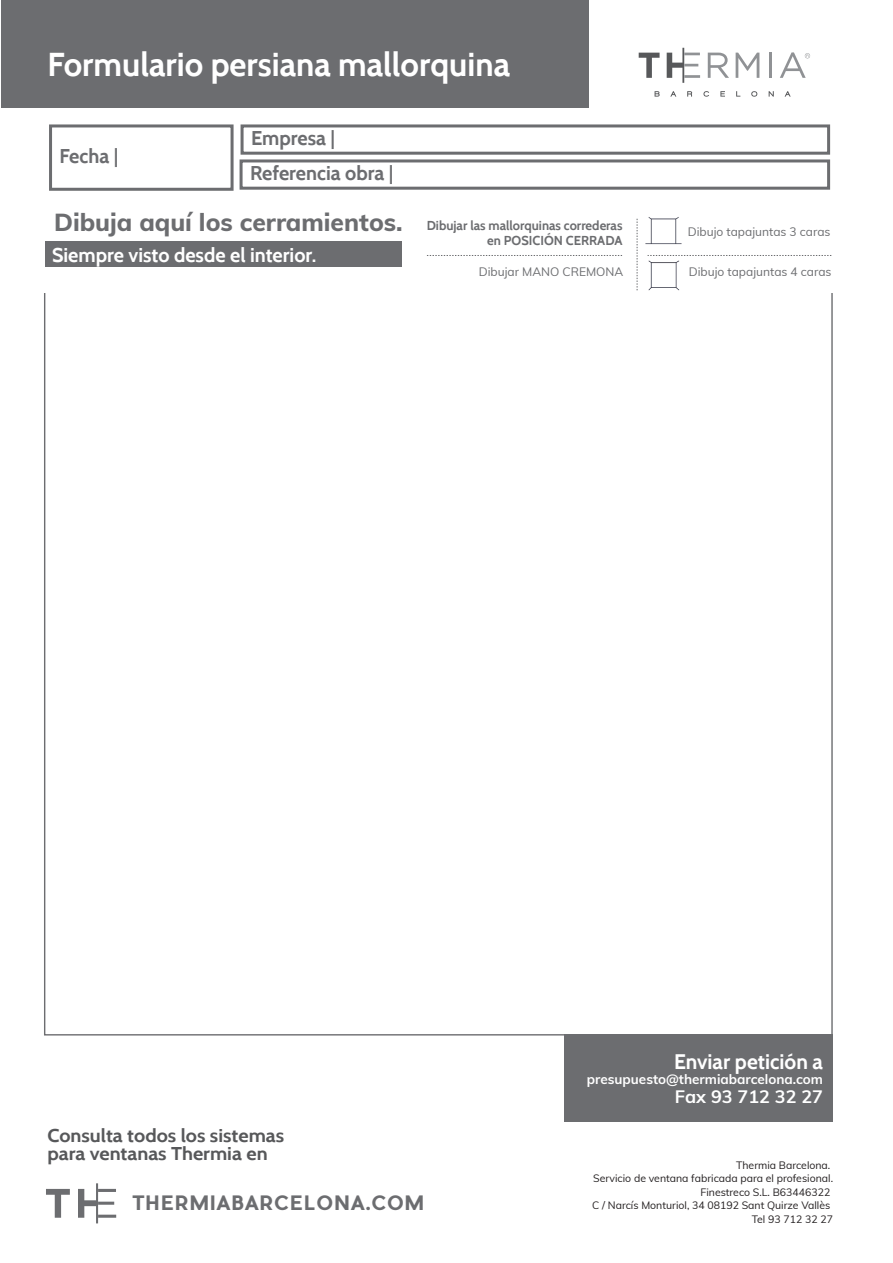
<style>
.page{position:relative;width:893px;height:1263px;background:#fff}
.page>*{position:absolute;margin:0;border:0;box-sizing:border-box;transform-origin:0 0}
.t1{font:700 33px "Cabin";color:#fff}
.t2{font:700 21px "Cabin";color:#fff}
.t3{font:700 19.95px/35px "Cabin";color:#6c6d70}
.t4{font:700 19.95px "Cabin";color:#fff}
.t5{font:700 19.5px "Pier Sans";letter-spacing:.05em;color:#6c6d70}
.t6{font:700 18.45px/18px "Cabin";color:#57585a;scale:1.08 1}
.t7{font:700 18px "Muli";color:#fff}
.t8{font:700 13.5px "Muli";color:#fff}
.t9{font:700 12.9px/14.5px "Cabin";color:#6c6d70;text-align:right}
.t10{font:12px "Muli";color:#6c6d70}
.t11{font:10.5px/13.5px "Muli";color:#231f20;text-align:right}
.s1{font-family:"Muli";font-weight:800;font-size:24.6px}
</style>
<div class="page">
<div style="left:45px;top:242px;width:356px;height:25px;background:#6c6d70"></div>
<div style="left:1px;top:0;width:588px;height:107px;background:#6c6d70"></div>
<svg style="left:639px;top:53px;width:21px;height:25px"></svg>
<svg style="left:708px;top:53px;width:21px;height:25px"></svg>
<svg style="left:736px;top:53px;width:23px;height:25px"></svg>
<hr style="left:769px;top:53px;width:3px;height:25px;background:#909295">
<svg style="left:667px;top:48px;width:33px;height:35px"></svg>
<svg style="left:780px;top:52px;width:30px;height:26px"></svg>
<svg style="left:655px;top:91px;width:5px;height:6px"></svg>
<svg style="left:670px;top:91px;width:6px;height:6px"></svg>
<svg style="left:687px;top:91px;width:5px;height:6px"></svg>
<svg style="left:703px;top:91px;width:6px;height:6px"></svg>
<svg style="left:720px;top:91px;width:5px;height:6px"></svg>
<svg style="left:736px;top:91px;width:4px;height:6px"></svg>
<svg style="left:751px;top:91px;width:6px;height:6px"></svg>
<svg style="left:769px;top:91px;width:5px;height:6px"></svg>
<svg style="left:785px;top:91px;width:6px;height:6px"></svg>
<img style="left:645px;top:217px;width:36px;height:28px">
<img style="left:648px;top:260px;width:32px;height:31px">
<svg style="left:637px;top:219px;width:1px;height:72px"></svg>
<svg style="left:427px;top:255px;width:195px;height:1px"></svg>
<svg style="left:648px;top:255px;width:183px;height:1px"></svg>
<div style="left:565px;top:1035px;width:268px;height:87px;background:#6c6d70"></div>
<svg style="left:46px;top:1189px;width:24px;height:29px"></svg>
<svg style="left:78px;top:1183px;width:38px;height:40px"></svg>
<div style="left:49px;top:124px;width:185px;height:67px;border:3px solid #6c6d70"></div>
<div style="left:241px;top:124px;width:589px;height:31px;border:3px solid #6c6d70"></div>
<div style="left:240px;top:159px;width:590px;height:31px;border:3px solid #6c6d70"></div>
<h1 class="t1" style="left:48px;top:45px;width:464px">Formulario persiana mallorquina</h1>
<h3 class="t3" style="left:60px;top:139px;width:60px">Fecha |</h3>
<h3 class="t3" style="left:250px;top:121px;width:145px">Empresa |<br>Referencia obra |</h3>
<p class="t9" style="left:54px;top:218px;width:570px"><span class="s1">Dibuja aquí los cerramientos.</span> Dibujar las mallorquinas correderas en POSICIÓN CERRADA</p>
<h3 class="t4" style="left:52px;top:243px;width:266px">Siempre visto desde el interior.</h3>
<p class="t10" style="left:479px;top:263px;width:146px">Dibujar MANO CREMONA</p>
<p class="t10" style="left:688px;top:223px;width:144px">Dibujo tapajuntas 3 caras</p>
<p class="t10" style="left:689px;top:263px;width:144px">Dibujo tapajuntas 4 caras</p>
<h3 class="t6" style="left:47px;top:1126px;width:221px">Consulta todos los sistemas para ventanas Thermia en</h3>
<h3 class="t5" style="left:133px;top:1190px;width:293px">THERMIABARCELONA.COM</h3>
<h2 class="t2" style="left:674px;top:1048px;width:151px">Enviar petición a</h2>
<p class="t8" style="left:587px;top:1069px;width:238px">presupuesto@thermiabarcelona.com</p>
<h3 class="t7" style="left:675px;top:1083px;width:150px">Fax 93 712 32 27</h3>
<p class="t11" style="left:592px;top:1158px;width:242px">Thermia Barcelona.<br>Servicio de ventana fabricada para el profesional.<br>Finestreco S.L. B63446322<br>C / Narcís Monturiol, 34 08192 Sant Quirze Vallès<br>Tel 93 712 32 27</p>
</div>
